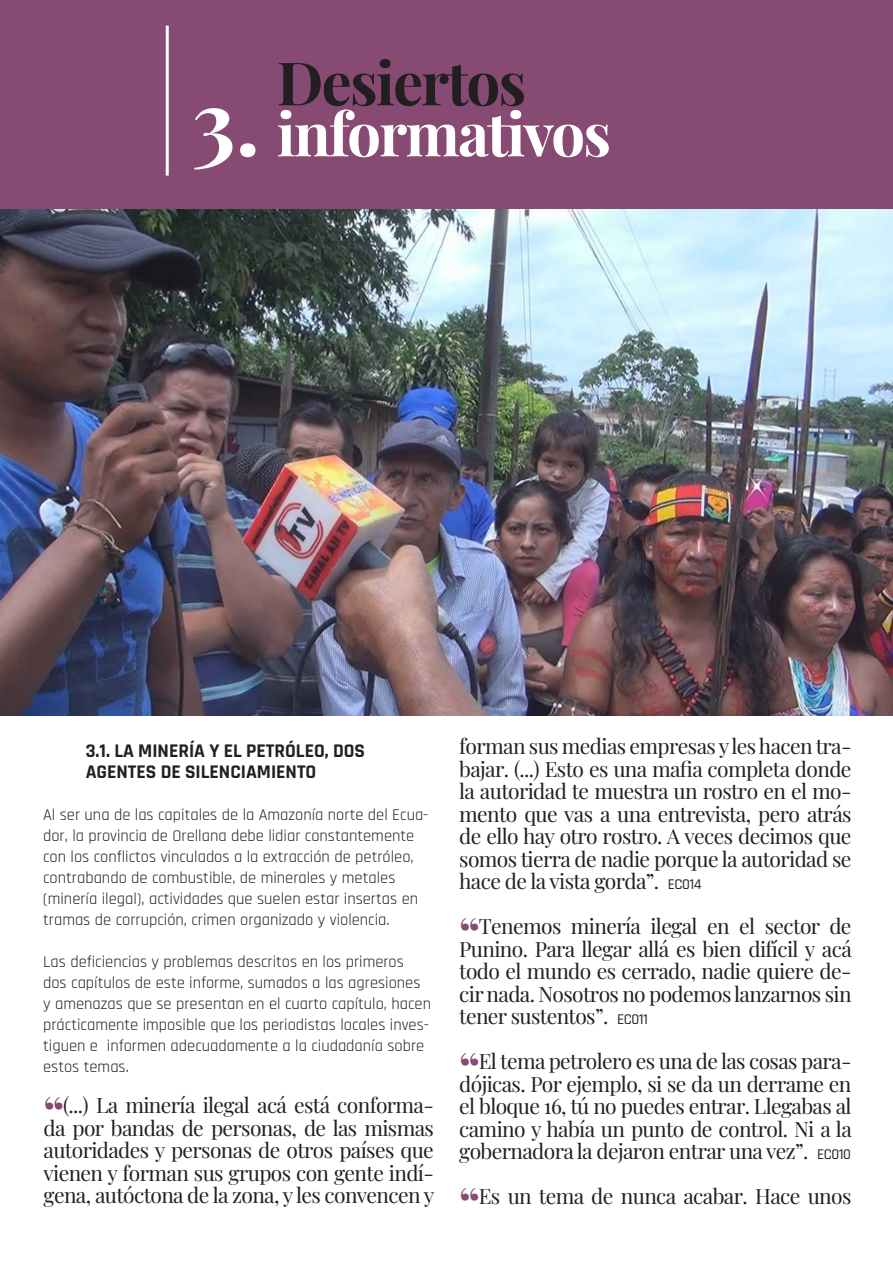
<style>
.page{position:relative;width:893px;height:1263px;background:#fff}
.page>*{position:absolute;margin:0;border:0;box-sizing:border-box;transform-origin:0 0}
.t1{font:700 90px "Playfair Display";color:#fff}
.t2{font:700 60px "Playfair Display";letter-spacing:-.03em;color:#fff}
.t3{font:700 60px "Playfair Display";letter-spacing:-.03em;color:#231f20}
.parrafo{font:21px/22.5px "Playfair Display";letter-spacing:-.03em;color:#231f20;text-align:justify}
.t4{font:700 19.5px/21px "Rajdhani";color:#231f20}
.parrafo-2{font:16.5px/21px "Rajdhani";color:#231f20}
.s1{font-weight:700;font-size:45px;color:#874a73}
.s2{font-family:"Rajdhani";font-weight:500;font-size:15px}
</style>
<div class="page">
<div style="left:0;top:0;width:893px;height:210px;background:#874b73"></div>
<hr style="left:166px;top:26px;width:3px;height:150px;background:#fff">
<img style="left:0;top:210px;width:893px;height:505px">
<h2 class="t3" style="left:277px;top:36px;width:251px">Desiertos</h2>
<h2 class="t1" style="left:192px;top:51px;width:70px">3.</h2>
<h2 class="t2" style="left:277px;top:87px;width:336px">informativos</h2>
<h3 class="t4" style="left:86px;top:741px;width:281px">3.1. LA MINERÍA Y EL PETRÓLEO, DOS<br>AGENTES DE SILENCIAMIENTO</h3>
<p class="parrafo-2" style="left:43px;top:805px;width:387px">Al ser una de las capitales de la Amazonía norte del Ecua&shy;dor, la provincia de Orellana debe lidiar constantemente con los conflictos vinculados a la extracción de petróleo, contrabando de combustible, de minerales y metales (minería ilegal), actividades que suelen estar insertas en tramas de corrupción, crimen organizado y violencia.</p>
<p class="parrafo-2" style="left:43px;top:952px;width:389px">Las deficiencias y problemas descritos en los primeros dos capítulos de este informe, sumados a las agresiones y amenazas que se presentan en el cuarto capítulo, hacen prácticamente imposible que los periodistas locales inves&shy;tiguen e informen adecuadamente a la ciudadanía sobre estos temas.</p>
<p class="parrafo" style="left:44px;top:1092px;width:392px"><span class="s1">“</span>(...) La minería ilegal acá está conforma&shy;da por bandas de personas, de las mismas autoridades y personas de otros países que vienen y forman sus grupos con gente indí&shy;gena, autóctona de la zona, y les convencen y</p>
<p class="parrafo" style="left:459px;top:733px;width:394px">forman sus medias empresas y les hacen tra&shy;bajar. (...) Esto es una mafia completa donde la autoridad te muestra un rostro en el mo&shy;mento que vas a una entrevista, pero atrás de ello hay otro rostro. A veces decimos que somos tierra de nadie porque la autoridad se hace de la vista gorda”. <span class="s2">EC014</span></p>
<p class="parrafo" style="left:459px;top:913px;width:394px"><span class="s1">“</span>Tenemos minería ilegal en el sector de Punino. Para llegar allá es bien difícil y acá todo el mundo es cerrado, nadie quiere de&shy;cir nada. Nosotros no podemos lanzarnos sin tener sustentos”. <span class="s2">EC011</span></p>
<p class="parrafo" style="left:459px;top:1048px;width:394px"><span class="s1">“</span>El tema petrolero es una de las cosas para&shy;dójicas. Por ejemplo, si se da un derrame en el bloque 16, tú no puedes entrar. Llegabas al camino y había un punto de control. Ni a la gobernadora la dejaron entrar una vez”. <span class="s2">EC010</span></p>
<p class="parrafo" style="left:459px;top:1183px;width:394px"><span class="s1">“</span>Es un tema de nunca acabar. Hace unos</p>
</div>
